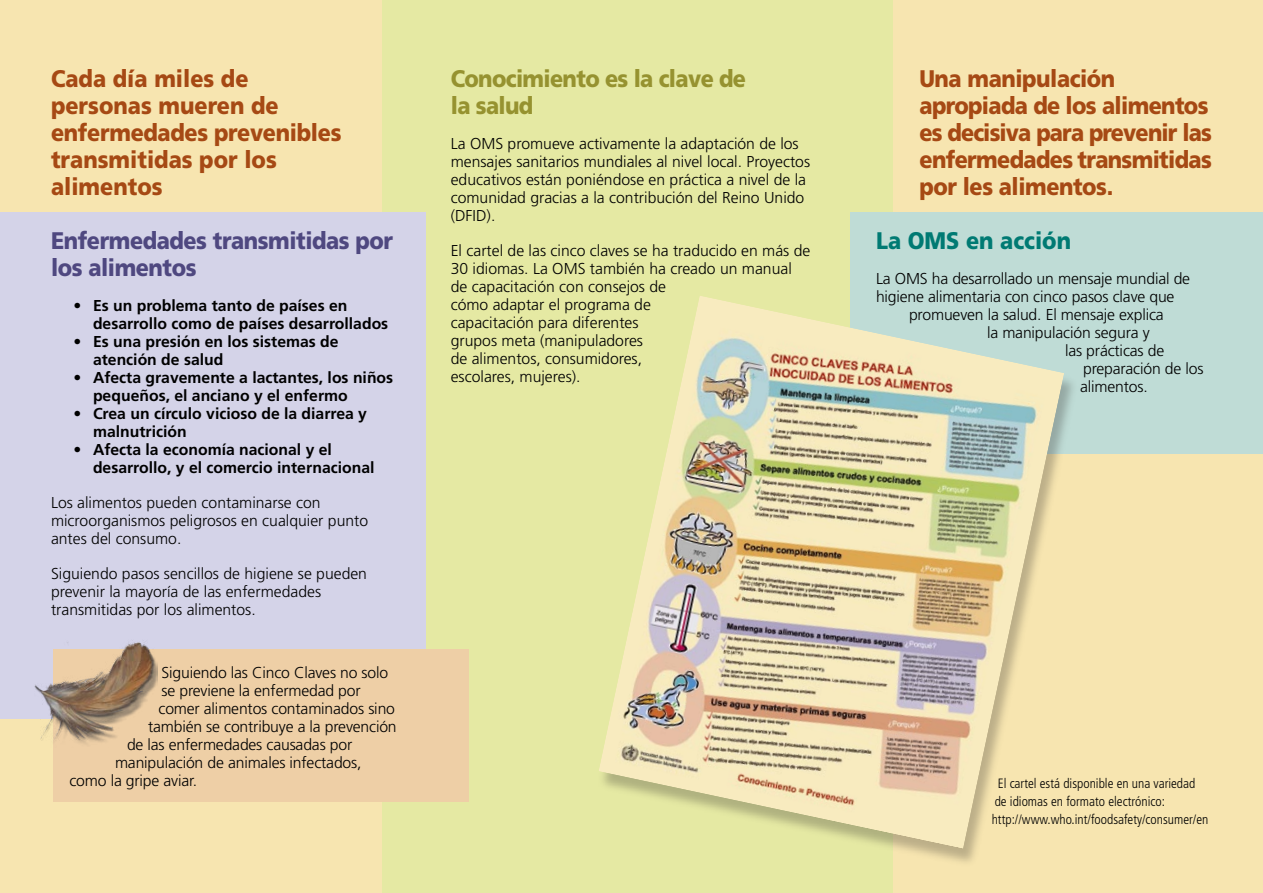
<style>
.page{position:relative;width:1263px;height:893px;background:#f7e5b0}
.page>*{position:absolute;margin:0;border:0;box-sizing:border-box;transform-origin:0 0}
.t1{font:900 24px/27px "Frutiger";letter-spacing:-.02em;color:#a64914;scale:.9 1}
.t2{font:900 24px/27px "Frutiger";color:#a64914;scale:.9 1}
.t3{font:900 24px/27px "Frutiger";letter-spacing:-.02em;color:#4f4880;scale:.9 1}
.t4{font:900 24px/27px "Frutiger";letter-spacing:-.03em;color:#969230;scale:.9 1}
.t5{font:900 24px "Frutiger";color:#007a73;scale:.9 1}
.t6{font:300 15.75px/18px "Frutiger";color:#000}
.t7{font:700 15.75px/18px "Frutiger";color:#000}
.t8{font:300 condensed 13.5px/18px "Frutiger";color:#000}
</style>
<div class="page">
<div style="left:383px;top:0;width:510px;height:893px;background:#e5e9a3"></div>
<div style="left:0;top:212px;width:425px;height:506px;background:#d4d3e8"></div>
<div style="left:850px;top:213px;width:413px;height:241px;background:#bfdcd6"></div>
<div style="left:53px;top:650px;width:415px;height:152px;background:#eecfa6"></div>
<img style="left:33px;top:642px;width:125px;height:102px">
<div style="left:596px;top:297px;width:483px;height:571px;background:#322f2b;opacity:.3"></div>
<img style="left:598px;top:296px;width:466px;height:553px">
<h1 class="t4" style="left:451px;top:65px;width:330px">Conocimiento es la clave de la salud</h1>
<p class="t6" style="left:451px;top:135px;width:361px">La OMS promueve activamente la adaptación de los mensajes sanitarios mundiales al nivel local. Proyectos educativos están poniéndose en práctica a nivel de la comunidad gracias a la contribución del Reino Unido (DFID).</p>
<p class="t6" style="left:451px;top:242px;width:361px">El cartel de las cinco claves se ha traducido en más de 30 idiomas. La OMS también ha creado un manual de capacitación con consejos de<br>cómo adaptar el programa de<br>capacitación para diferentes<br>grupos meta (manipuladores<br>de alimentos, consumidores,<br>escolares, mujeres).</p>
<h1 class="t2" style="left:51px;top:65px;width:324px">Cada día miles de personas mueren de enfermedades prevenibles transmitidas por los alimentos</h1>
<h1 class="t1" style="left:919px;top:65px;width:326px">Una manipulación apropiada de los alimentos es decisiva para prevenir las enfermedades transmitidas por les alimentos.</h1>
<h1 class="t3" style="left:51px;top:227px;width:382px">Enfermedades transmitidas por los alimentos</h1>
<p class="t7" style="left:93px;top:296px;width:297px;text-indent:-19px">• Es un problema tanto de países en desarrollo como de países desarrollados</p>
<p class="t7" style="left:93px;top:332px;width:247px;text-indent:-19px">• Es una presión en los sistemas de atención de salud</p>
<p class="t7" style="left:93px;top:368px;width:302px;text-indent:-19px">• Afecta gravemente a lactantes, los niños pequeños, el anciano y el enfermo</p>
<p class="t7" style="left:93px;top:404px;width:275px;text-indent:-19px">• Crea un círculo vicioso de la diarrea y malnutrición</p>
<p class="t7" style="left:93px;top:440px;width:283px;text-indent:-19px">• Afecta la economía nacional y el desarrollo, y el comercio internacional</p>
<p class="t6" style="left:51px;top:493px;width:319px">Los alimentos pueden contaminarse con microorganismos peligrosos en cualquier punto antes del consumo.</p>
<p class="t6" style="left:51px;top:564px;width:317px">Siguiendo pasos sencillos de higiene se pueden prevenir la mayoría de las enfermedades transmitidas por los alimentos.</p>
<h1 class="t5" style="left:876px;top:226px;width:218px">La OMS en acción</h1>
<p class="t6" style="left:876px;top:269px;width:316px">La OMS ha desarrollado un mensaje mundial de</p>
<p class="t6" style="left:876px;top:287px;width:300px">higiene alimentaria con cinco pasos clave que</p>
<p class="t6" style="left:909px;top:305px;width:256px">promueven la salud. El mensaje explica</p>
<p class="t6" style="left:987px;top:323px;width:164px">la manipulación segura y</p>
<p class="t6" style="left:1065px;top:341px;width:101px">las prácticas de</p>
<p class="t6" style="left:1083px;top:359px;width:122px">preparación de los</p>
<p class="t6" style="left:1080px;top:377px;width:69px">alimentos.</p>
<p class="t6" style="left:161px;top:664px;width:228px">Siguiendo las Cinco Claves no solo</p>
<p class="t6" style="left:161px;top:682px;width:201px">se previene la enfermedad por</p>
<p class="t6" style="left:158px;top:700px;width:238px">comer alimentos contaminados sino</p>
<p class="t6" style="left:148px;top:718px;width:250px">también se contribuye a la prevención</p>
<p class="t6" style="left:127px;top:736px;width:227px">de las enfermedades causadas por</p>
<p class="t6" style="left:115px;top:754px;width:248px">manipulación de animales infectados,</p>
<p class="t6" style="left:69px;top:772px;width:129px">como la gripe aviar.</p>
<p class="t8" style="left:992px;top:774px;width:218px;text-indent:6px">El cartel está disponible en una variedad de idiomas en formato electrónico: http://www.who.int/foodsafety/consumer/en</p>
</div>
